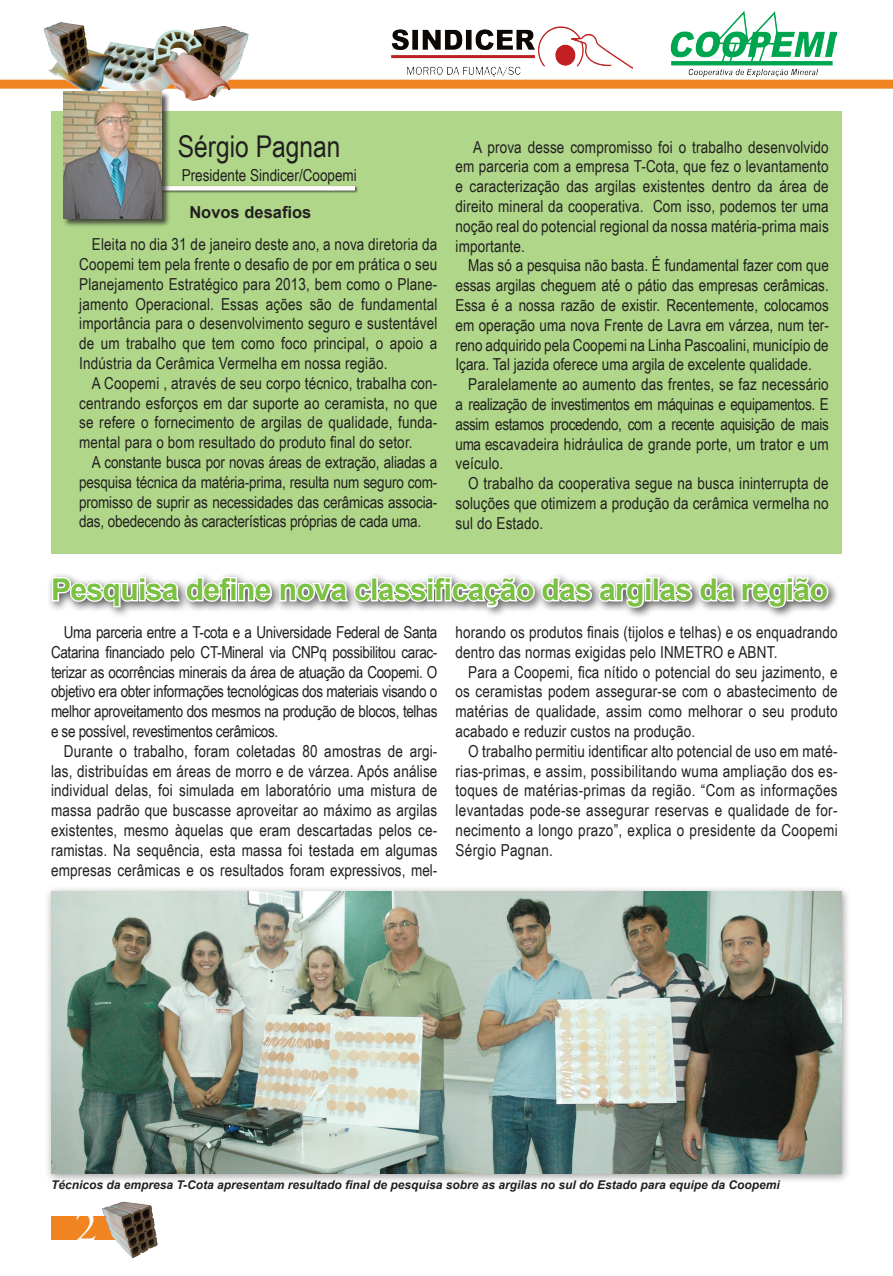
<style>
.page{position:relative;width:893px;height:1276px;background:#fff}
.page>*{position:absolute;margin:0;border:0;box-sizing:border-box;transform-origin:0 0}
.t1{font:45px "Times New Roman";color:#fff}
.t2{font:700 30px "Arial";letter-spacing:-.02em;color:#7bc142}
.t3{font:30px "Arial Narrow";color:#231f20}
.t4{font:16.5px/19.8px "Arial Narrow";letter-spacing:.01em;color:#231f20;text-align:justify}
.t5{font:700 16.5px "Arial";color:#231f20}
.t6{font:italic 700 12px "Arial";color:#231f20}
</style>
<div class="page">
<div style="left:0;top:80px;width:893px;height:9px;background:#ef8421"></div>
<img style="left:41px;top:22px;width:211px;height:90px">
<img style="left:391px;top:26px;width:242px;height:50px">
<img style="left:670px;top:10px;width:166px;height:67px">
<div style="left:51px;top:112px;width:791px;height:442px;background:#afd689"></div>
<div style="left:97px;top:185px;width:268px;height:15px;background:#231f20;opacity:.75"></div>
<div style="left:98px;top:186px;width:257px;height:5px;background:#fffcff"></div>
<div style="left:63px;top:91px;width:118px;height:142px;background:#231f20;opacity:.75"></div>
<img style="left:63px;top:91px;width:99px;height:127px">
<div style="left:51px;top:1216px;width:94px;height:23px;background:#ef8421"></div>
<img style="left:96px;top:1201px;width:62px;height:58px">
<div style="left:44px;top:885px;width:815px;height:304px;background:#231f20;opacity:.42"></div>
<img style="left:51px;top:892px;width:791px;height:281px">
<svg style="left:50px;top:575px;width:596px;height:35px"></svg>
<div style="left:645px;top:577px;width:7px;height:7px;border:3px solid #fff"></div>
<div style="left:645px;top:583px;width:7px;height:18px;border:3px solid #fff"></div>
<div style="left:652px;top:577px;width:7px;height:24px;border:3px solid #fff"></div>
<svg style="left:657px;top:575px;width:173px;height:35px"></svg>
<p class="t3" style="left:178px;top:125px;width:164px">Sérgio Pagnan</p>
<p class="t4" style="left:182px;top:164px;width:177px">Presidente Sindicer/Coopemi</p>
<p class="t5" style="left:189px;top:201px;width:123px">Novos desafios</p>
<p class="t4" style="left:79px;top:234px;width:360px;text-indent:13px">Eleita no dia 31 de janeiro deste ano, a nova diretoria da Coopemi tem pela frente o desafio de por em prática o seu Planejamento Estratégico para 2013, bem como o Plane&shy;jamento Operacional. Essas ações são de fundamental importância para o desenvolvimento seguro e sustentável de um trabalho que tem como foco principal, o apoio a Indústria da Cerâmica Vermelha em nossa região.</p>
<p class="t4" style="left:79px;top:372px;width:360px;text-indent:13px">A Coopemi , através de seu corpo técnico, trabalha con&shy;centrando esforços em dar suporte ao ceramista, no que se refere o fornecimento de argilas de qualidade, funda&shy;mental para o bom resultado do produto final do setor.</p>
<p class="t4" style="left:79px;top:452px;width:360px;text-indent:13px">A constante busca por novas áreas de extração, aliadas a pesquisa técnica da matéria-prima, resulta num seguro com&shy;promisso de suprir as necessidades das cerâmicas associa&shy;das, obedecendo às características próprias de cada uma.</p>
<p class="t4" style="left:455px;top:136px;width:375px;text-indent:18px">A prova desse compromisso foi o trabalho desenvolvido em parceria com a empresa T-Cota, que fez o levantamento e caracterização das argilas existentes dentro da área de direito mineral da cooperativa. Com isso, podemos ter uma noção real do potencial regional da nossa matéria-prima mais importante.</p>
<p class="t4" style="left:455px;top:255px;width:375px;text-indent:13px">Mas só a pesquisa não basta. É fundamental fazer com que essas argilas cheguem até o pátio das empresas cerâmicas.<br>Essa é a nossa razão de existir. Recentemente, colocamos em operação uma nova Frente de Lavra em várzea, num ter&shy;reno adquirido pela Coopemi na Linha Pascoalini, município de Içara. Tal jazida oferece uma argila de excelente qualidade.</p>
<p class="t4" style="left:455px;top:374px;width:375px;text-indent:13px">Paralelamente ao aumento das frentes, se faz necessário a realização de investimentos em máquinas e equipamentos. E assim estamos procedendo, com a recente aquisição de mais uma escavadeira hidráulica de grande porte, um trator e um veículo.</p>
<p class="t4" style="left:455px;top:473px;width:375px;text-indent:13px">O trabalho da cooperativa segue na busca ininterrupta de soluções que otimizem a produção da cerâmica vermelha no sul do Estado.</p>
<p class="t2" style="left:51px;top:569px;width:778px">Pesquisa define nova classificação das argilas da região</p>
<p class="t4" style="left:455px;top:621px;width:384px">horando os produtos finais (tijolos e telhas) e os enquadrando dentro das normas exigidas pelo INMETRO e ABNT.</p>
<p class="t4" style="left:455px;top:661px;width:384px;text-indent:13px">Para a Coopemi, fica nítido o potencial do seu jazimento, e os ceramistas podem assegurar-se com o abastecimento de matérias de qualidade, assim como melhorar o seu produto acabado e reduzir custos na produção.</p>
<p class="t4" style="left:455px;top:740px;width:384px;text-indent:13px">O trabalho permitiu identificar alto potencial de uso em maté&shy;rias-primas, e assim, possibilitando wuma ampliação dos es&shy;toques de matérias-primas da região. “Com as informações levantadas pode-se assegurar reservas e qualidade de for&shy;necimento a longo prazo”, explica o presidente da Coopemi Sérgio Pagnan.</p>
<p class="t4" style="left:51px;top:621px;width:388px;text-indent:13px">Uma parceria entre a T-cota e a Universidade Federal de Santa Catarina financiado pelo CT-Mineral via CNPq possibilitou carac&shy;terizar as ocorrências minerais da área de atuação da Coopemi. O objetivo era obter informações tecnológicas dos materiais visando o melhor aproveitamento dos mesmos na produção de blocos, telhas e se possível, revestimentos cerâmicos.</p>
<p class="t4" style="left:51px;top:740px;width:388px;text-indent:13px">Durante o trabalho, foram coletadas 80 amostras de argi&shy;las, distribuídas em áreas de morro e de várzea. Após análise individual delas, foi simulada em laboratório uma mistura de massa padrão que buscasse aproveitar ao máximo as argilas existentes, mesmo àquelas que eram descartadas pelos ce&shy;ramistas. Na sequência, esta massa foi testada em algumas empresas cerâmicas e os resultados foram expressivos, mel-</p>
<p class="t6" style="left:51px;top:1176px;width:730px">Técnicos da empresa T-Cota apresentam resultado final de pesquisa sobre as argilas no sul do Estado para equipe da Coopemi</p>
<p class="t1" style="left:75px;top:1196px;width:24px">2</p>
</div>
